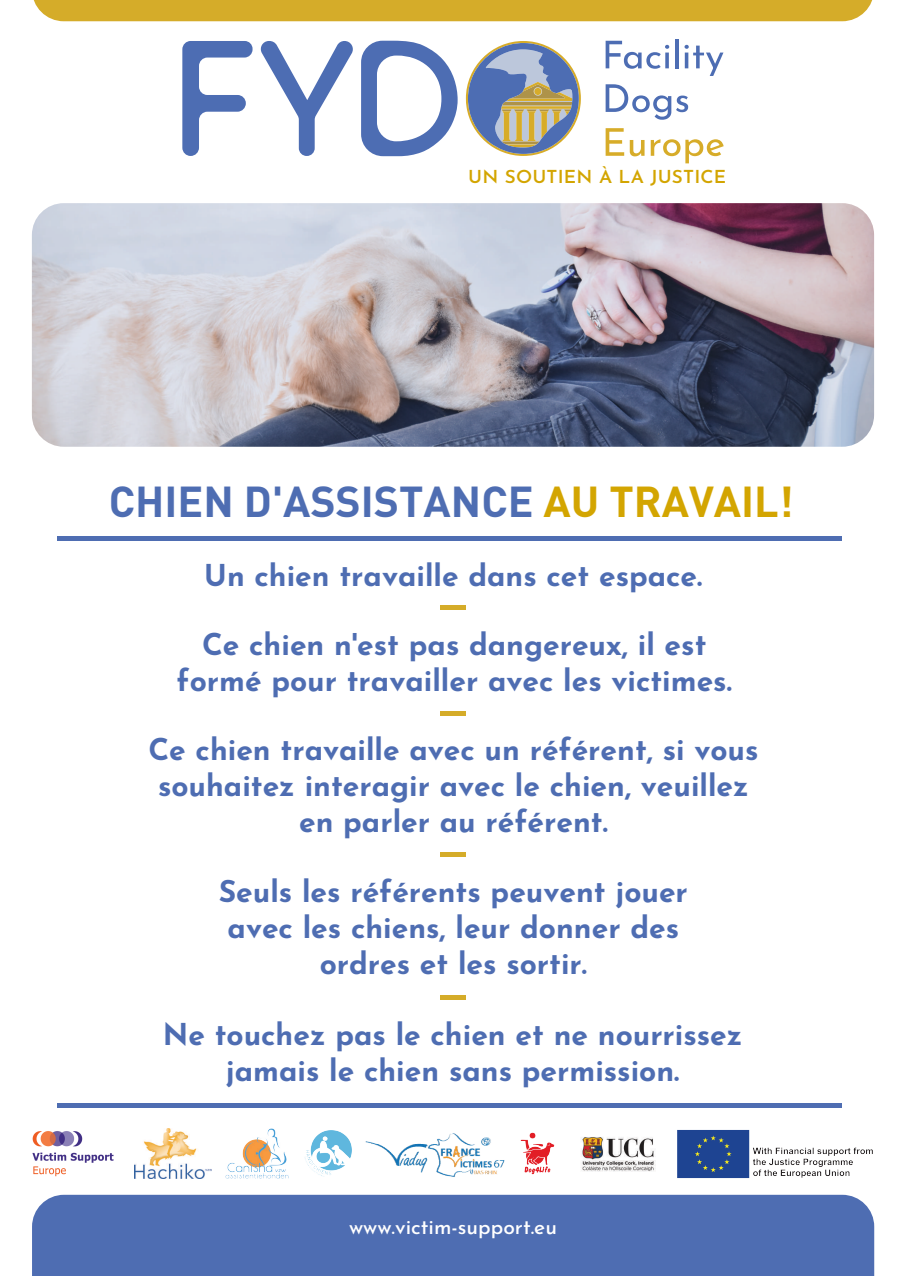
<style>
.page{position:relative;width:906px;height:1276px;background:#fff}
.page>*{position:absolute;margin:0;border:0;box-sizing:border-box;transform-origin:0 0}
.t1{font:700 42.75px "DIN";color:#4e6db2}
.t2{font:700 30px/36px "Josefin Sans";color:#4e6db2;text-align:center}
.t3{font:500 21px "Josefin Sans";color:#fff}
.t4{font:600 18px "Josefin Sans";letter-spacing:.01em;color:#d3a501;scale:1.05 1}
.s1{color:#d3a501}
</style>
<div class="page">
<svg style="left:466px;top:41px;width:115px;height:115px"></svg>
<svg style="left:630px;top:140px;width:14px;height:16px"></svg>
<svg style="left:651px;top:139px;width:72px;height:24px"></svg>
<svg style="left:182px;top:41px;width:70px;height:115px"></svg>
<svg style="left:260px;top:41px;width:93px;height:115px"></svg>
<svg style="left:361px;top:41px;width:96px;height:115px"></svg>
<svg style="left:605px;top:41px;width:64px;height:28px"></svg>
<hr style="left:675px;top:39px;width:3px;height:29px;background:#4d6db3">
<svg style="left:684px;top:45px;width:39px;height:31px"></svg>
<svg style="left:605px;top:84px;width:83px;height:36px"></svg>
<svg style="left:605px;top:128px;width:19px;height:28px"></svg>
<img style="left:666px;top:1107px;width:207px;height:72px">
<img style="left:32px;top:1107px;width:148px;height:72px">
<img style="left:135px;top:1128px;width:76px;height:50px">
<img style="left:226px;top:1128px;width:62px;height:50px">
<img style="left:304px;top:1130px;width:48px;height:47px">
<img style="left:365px;top:1133px;width:140px;height:44px">
<img style="left:520px;top:1132px;width:35px;height:43px">
<img style="left:581px;top:1128px;width:91px;height:50px">
<svg style="left:32px;top:203px;width:842px;height:244px"></svg>
<div style="left:33px;top:0;width:840px;height:21px;background:#d5ac29"></div>
<div style="left:32px;top:1194px;width:842px;height:82px;background:#4e6db2"></div>
<hr style="left:57px;top:536px;width:785px;height:4px;background:#4e6db2">
<hr style="left:57px;top:1103px;width:785px;height:4px;background:#4e6db2">
<div style="left:440px;top:605px;width:25px;height:5px;background:#d5ac29"></div>
<hr style="left:440px;top:711px;width:25px;height:4px;background:#d5ac29">
<div style="left:440px;top:852px;width:25px;height:5px;background:#d5ac29"></div>
<hr style="left:440px;top:995px;width:25px;height:4px;background:#d5ac29">
<p class="t4" style="left:468px;top:163px;width:247px">UN SOUTIEN À LA JUSTICE</p>
<h1 class="t1" style="left:109px;top:473px;width:686px">CHIEN D'ASSISTANCE <span class="s1">AU TRAVAIL!</span></h1>
<p class="t2" style="left:204px;top:554px;width:499px">Un chien travaille dans cet espace.</p>
<p class="t2" style="left:177px;top:623px;width:557px">Ce chien n'est pas dangereux, il est formé pour travailler avec les victimes.</p>
<p class="t2" style="left:148px;top:728px;width:611px">Ce chien travaille avec un référent, si vous souhaitez interagir avec le chien, veuillez en parler au référent.</p>
<p class="t2" style="left:219px;top:871px;width:470px">Seuls les référents peuvent jouer avec les chiens, leur donner des ordres et les sortir.</p>
<p class="t2" style="left:163px;top:1014px;width:581px">Ne touchez pas le chien et ne nourrissez jamais le chien sans permission.</p>
<p class="t3" style="left:349px;top:1211px;width:209px">www.victim-support.eu</p>
</div>
